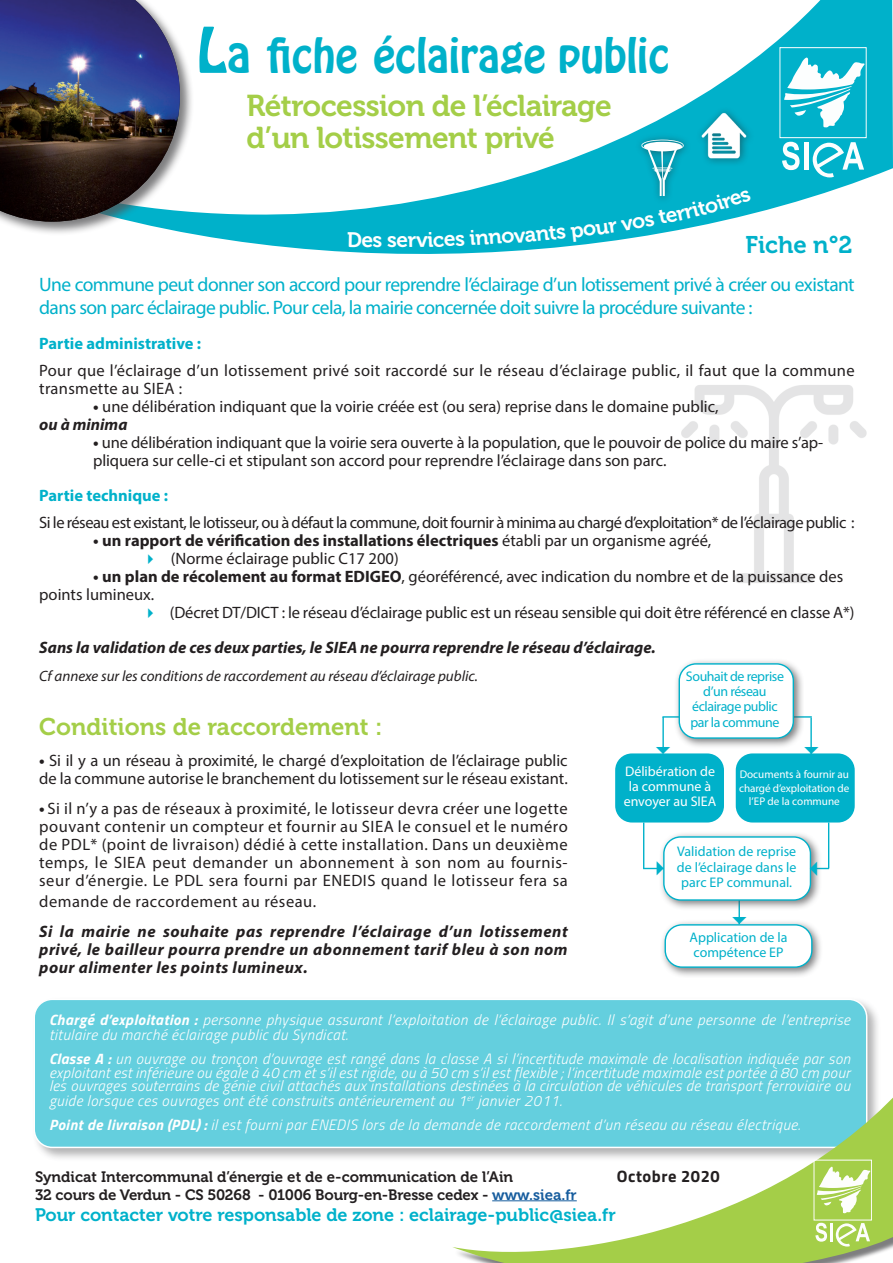
<style>
.page{position:relative;width:893px;height:1263px;background:#fff}
.page>*{position:absolute;margin:0;border:0;box-sizing:border-box;transform-origin:0 0}
.t1{font:42.3px "Hobo Std";color:#00b1ca}
.t2{font:30px/31.5px "Museo 700";letter-spacing:-.02em;color:#a4ce48}
.t3{font:24px "Museo 700";color:#a4ce48}
.t4{font:24px "Museo 700";color:#00b1ca}
.t5{font:21px "Museo 700";color:#fff}
.t6{font:19.5px/22.5px "Myriad Pro";letter-spacing:-.03em;color:#00b1ca}
.t7{font:18px "Museo 700";color:#00b1ca}
.t8{font:16.5px/18px "Myriad Pro";color:#231f20}
.t9{font:italic 700 16.5px/18px "Myriad Pro";color:#231f20;text-align:justify}
.t10{font:16.5px/18px "Myriad Pro";letter-spacing:.02em;color:#231f20}
.t11{font:16.5px "Myriad Pro";letter-spacing:-.03em;color:#231f20}
.t12{font:700 16.5px "Myriad Pro";color:#00b1ca}
.t13{font:16.5px "Myriad Pro";letter-spacing:.03em;color:#231f20}
.t14{font:700 16.5px "Titillium";letter-spacing:.03em;color:#231f20}
.t15{font:italic 300 15px/13.5px "Titillium";letter-spacing:.03em;color:#fff}
.t16{font:15px/18px "Museo 700";color:#231f20}
.t17{font:italic 15px "Myriad Pro";color:#231f20}
.t18{font:13.95px/15.3px "Myriad Pro";letter-spacing:-.005em;color:#00b1ca;text-align:center}
.t19{font:13.95px/15.3px "Myriad Pro";letter-spacing:-.03em;color:#00b1ca;text-align:center}
.t20{font:13.95px/15.3px "Myriad Pro";color:#fff;text-align:center}
.t21{font:11.1px/14px "Myriad Pro";color:#fff;text-align:center}
.s1{font-size:55.5px}
.s2{font-size:45.9px}
.s3{font-size:42px}
.s4{font-weight:700}
.s5{font-weight:700;font-style:italic}
.s6{color:#175d9e}
</style>
<div class="page">
<img style="left:681px;top:385px;width:186px;height:198px">
<svg style="left:194px;top:0;width:699px;height:254px"></svg>
<svg style="left:782px;top:142px;width:18px;height:28px"></svg>
<hr style="left:804px;top:142px;width:4px;height:28px;background:#fff">
<svg style="left:813px;top:142px;width:51px;height:35px"></svg>
<svg style="left:784px;top:58px;width:81px;height:70px"></svg>
<div style="left:779px;top:47px;width:88px;height:91px;border:1px solid #fff"></div>
<div style="left:696px;top:107px;width:59px;height:60px;background:#00b1ca"></div>
<img style="left:701px;top:111px;width:48px;height:29px">
<div style="left:635px;top:132px;width:57px;height:73px;background:#231f20;opacity:.53"></div>
<div style="left:32px;top:996px;width:850px;height:166px;background:#535355;opacity:.75"></div>
<div style="left:34px;top:999px;width:833px;height:148px;background:#64cfde;border-radius:18px"></div>
<div style="left:34px;top:998px;width:833px;height:150px;border:2px solid #fff;border-radius:18px"></div>
<div style="left:0;top:0;width:194px;height:236px;background:#535355;opacity:.75"></div>
<img style="left:0;top:0;width:180px;height:222px">
<hr style="left:662px;top:716px;width:150px;height:2px;background:#00b1ca">
<hr style="left:643px;top:822px;width:1px;height:46px;background:#00b1ca">
<div style="left:674px;top:658px;width:130px;height:91px;background:#535355;opacity:.75"></div>
<div style="left:679px;top:664px;width:114px;height:74px;background:#fff;border-radius:17px"></div>
<div style="left:679px;top:663px;width:115px;height:76px;border:1px solid #00b1ca;border-radius:17px"></div>
<div style="left:615px;top:753px;width:109px;height:69px;background:#00b1ca;border-radius:17px"></div>
<div style="left:736px;top:753px;width:119px;height:69px;background:#00b1ca;border-radius:17px"></div>
<hr style="left:662px;top:717px;width:2px;height:36px;background:#00b1ca">
<hr style="left:810px;top:718px;width:2px;height:36px;background:#00b1ca">
<hr style="left:828px;top:822px;width:1px;height:46px;background:#00b1ca">
<hr style="left:643px;top:868px;width:186px;height:1px;background:#00b1ca">
<hr style="left:738px;top:888px;width:2px;height:36px;background:#00b1ca">
<div style="left:658px;top:831px;width:164px;height:80px;background:#535355;opacity:.75"></div>
<div style="left:664px;top:837px;width:146px;height:63px;background:#fff;border-radius:17px"></div>
<div style="left:663px;top:836px;width:148px;height:65px;border:1px solid #00b1ca;border-radius:17px"></div>
<div style="left:659px;top:919px;width:164px;height:59px;background:#535355;opacity:.75"></div>
<div style="left:665px;top:925px;width:147px;height:42px;background:#fff;border-radius:17px"></div>
<div style="left:664px;top:924px;width:148px;height:44px;border:1px solid #00b1ca;border-radius:17px"></div>
<svg style="left:452px;top:1059px;width:441px;height:204px"></svg>
<svg style="left:815px;top:1223px;width:12px;height:19px"></svg>
<hr style="left:830px;top:1223px;width:3px;height:18px;background:#fff">
<svg style="left:836px;top:1223px;width:34px;height:23px"></svg>
<svg style="left:817px;top:1167px;width:53px;height:46px"></svg>
<svg style="left:662px;top:746px;width:2px;height:7px"></svg>
<svg style="left:804px;top:746px;width:15px;height:8px"></svg>
<svg style="left:732px;top:916px;width:14px;height:8px"></svg>
<svg style="left:657px;top:861px;width:7px;height:15px"></svg>
<svg style="left:810px;top:862px;width:7px;height:14px"></svg>
<svg style="left:347px;top:232px;width:25px;height:15px"></svg>
<svg style="left:434px;top:235px;width:30px;height:12px"></svg>
<svg style="left:470px;top:140px;width:282px;height:105px"></svg>
<h1 class="t1" style="left:197px;top:26px;width:474px"><span class="s1">L</span><span class="s2">a</span> <span class="s3">fiche é</span>clairage public</h1>
<h2 class="t2" style="left:247px;top:90px;width:367px">Rétrocession de l’éclairage d’un lotissement privé</h2>
<p class="t5" style="left:373px;top:228px;width:26px">ss</p>
<p class="t5" style="left:396px;top:228px;width:39px;rotate:-1deg">ervi</p>
<h3 class="t4" style="left:745px;top:231px;width:108px">Fiche n°2</h3>
<p class="t6" style="left:39px;top:273px;width:817px">Une commune peut donner son accord pour reprendre l’éclairage d’un lotissement privé à créer ou existant dans son parc éclairage public. Pour cela, la mairie concernée doit suivre la procédure suivante :</p>
<p class="t12" style="left:39px;top:333px;width:163px">Partie administrative :</p>
<p class="t10" style="left:39px;top:362px;width:817px">Pour que l’éclairage d’un lotissement privé soit raccordé sur le réseau d’éclairage public, il faut que la commune transmette au SIEA :</p>
<p class="t8" style="left:39px;top:398px;width:681px;text-indent:54px"><span class="s4">•</span> une délibération indiquant que la voirie créée est (ou sera) reprise dans le domaine public, <span class="s5">ou à minima</span></p>
<p class="t8" style="left:93px;top:434px;width:732px"><span class="s4">•</span> une délibération indiquant que la voirie sera ouverte à la population, que le pouvoir de police du maire s’ap&shy;pliquera sur celle-ci et stipulant son accord pour reprendre l’éclairage dans son parc.</p>
<p class="t12" style="left:39px;top:485px;width:130px">Partie technique :</p>
<p class="t11" style="left:39px;top:512px;width:817px">Si le réseau est existant, le lotisseur, ou à défaut la commune, doit fournir à minima au chargé d’exploitation* de l’éclairage public :</p>
<p class="t8" style="left:171px;top:531px;width:542px;text-indent:-78px"><span class="s4">• un rapport de vérification des installations électriques</span> établi par un organisme agréé, (Norme éclairage public C17 200)</p>
<p class="t8" style="left:93px;top:567px;width:751px"><span class="s4">• un plan de récolement au format EDIGEO</span>, géoréférencé, avec indication du nombre et de la puissance des</p>
<p class="t8" style="left:39px;top:585px;width:117px">points lumineux.</p>
<p class="t8" style="left:170px;top:603px;width:686px">(Décret DT/DICT : le réseau d’éclairage public est un réseau sensible qui doit être référencé en classe A*)</p>
<p class="t9" style="left:39px;top:637px;width:618px">Sans la validation de ces deux parties, le SIEA ne pourra reprendre le réseau d’éclairage.</p>
<p class="t17" style="left:39px;top:667px;width:440px">Cf annexe sur les conditions de raccordement au réseau d’éclairage public.</p>
<h3 class="t3" style="left:39px;top:714px;width:345px">Conditions de raccordement :</h3>
<p class="t19" style="left:686px;top:668px;width:100px">Souhait de reprise d’un réseau éclairage public par la commune</p>
<p class="t8" style="left:39px;top:751px;width:530px"><span class="s4">•</span> Si il y a un réseau à proximité, le chargé d’exploitation de l’éclairage public de la commune autorise le branchement du lotissement sur le réseau existant.</p>
<p class="t8" style="left:39px;top:799px;width:530px;text-align:justify"><span class="s4">•</span> Si il n’y a pas de réseaux à proximité, le lotisseur devra créer une logette pouvant contenir un compteur et fournir au SIEA le consuel et le numéro de PDL* (point de livraison) dédié à cette installation. Dans un deuxième temps, le SIEA peut demander un abonnement à son nom au fournis&shy;seur d’énergie. Le PDL sera fourni par ENEDIS quand le lotisseur fera sa</p>
<p class="t13" style="left:39px;top:891px;width:278px">demande de raccordement au réseau.</p>
<p class="t9" style="left:39px;top:921px;width:530px">Si la mairie ne souhaite pas reprendre l’éclairage d’un lotissement privé, le bailleur pourra prendre un abonnement tarif bleu à son nom pour alimenter les points lumineux.</p>
<p class="t15" style="left:49px;top:1012px;width:802px;line-height:15px"><span class="s4">Chargé d’exploitation :</span> personne physique assurant l’exploitation de l’éclairage public. Il s’agit d’une personne de l’entreprise titulaire du marché éclairage public du Syndicat.</p>
<p class="t15" style="left:49px;top:1051px;width:803px;text-align:justify"><span class="s4">Classe A :</span> un ouvrage ou tronçon d’ouvrage est rangé dans la classe A si l’incertitude maximale de localisation indiquée par son exploitant est inférieure ou égale à 40 cm et s’il est rigide, ou à 50 cm s’il est flexible ; l’incertitude maximale est portée à 80 cm pour les ouvrages souterrains de génie civil attachés aux installations destinées à la circulation de véhicules de transport ferroviaire ou</p>
<p class="t15" style="left:49px;top:1088px;width:753px;line-height:24px">guide lorsque ces ouvrages ont été construits antérieurement au 1<sup>er</sup> janvier 2011.<br><span class="s4">Point de livraison (PDL) :</span> il est fourni par ENEDIS lors de la demande de raccordement d’un réseau au réseau électrique.</p>
<p class="t14" style="left:617px;top:1164px;width:104px">Octobre 2020</p>
<p class="t20" style="left:624px;top:763px;width:94px">Délibération de la commune à envoyer au SIEA</p>
<p class="t21" style="left:739px;top:767px;width:112px">Documents à fournir au chargé d’exploitation de l’EP de la commune</p>
<p class="t18" style="left:677px;top:844px;width:121px">Validation de reprise de l’éclairage dans le parc EP communal.</p>
<p class="t18" style="left:690px;top:929px;width:99px;text-align:left">Application de la compétence EP</p>
<p class="t16" style="left:35px;top:1168px;width:543px">Syndicat Intercommunal d’énergie et de e-communication de l’Ain<br>32 cours de Verdun - CS 50268 - 01006 Bourg-en-Bresse cedex - <span class="s6">www.siea.fr</span></p>
<p class="t7" style="left:35px;top:1205px;width:582px">Pour contacter votre responsable de zone : eclairage-public@siea.fr</p>
</div>
